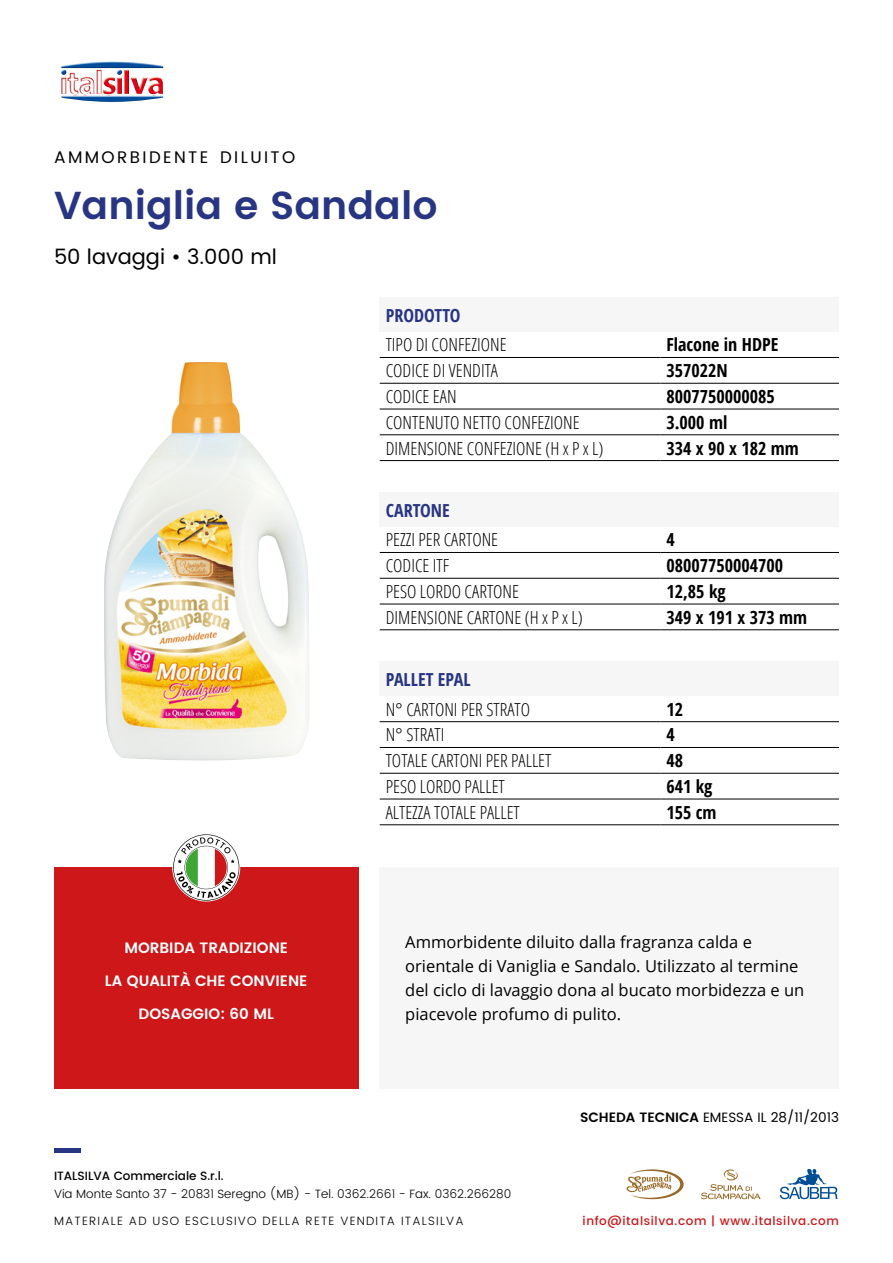
<style>
.page{position:relative;width:893px;height:1263px;background:#fff}
.page>*{position:absolute;margin:0;border:0;box-sizing:border-box;transform-origin:0 0}
.t1{font:600 39px "Poppins";color:#283583}
.t2{font:21px "Poppins";color:#000}
.t3{font:300 condensed 18px "Open Sans";color:#000}
.t4{font:700 condensed 18px "Open Sans";color:#000}
.t5{font:700 condensed 18px "Open Sans";color:#283583}
.t6{font:16.8px "Poppins";letter-spacing:.145em;color:#000}
.t7{font:16.5px/24px "Open Sans";color:#000}
.t8{font:600 15px "Poppins";color:#fff}
.t9{font:13.5px "Poppins";color:#000}
.t10{font:300 12px "Poppins";color:#000}
.t11{font:300 12px "Poppins";letter-spacing:.1em;color:#000}
.t12{font:500 12px "Poppins";letter-spacing:.05em;color:#cd1719}
.t13{font:500 12px "Poppins";color:#000}
.s1{font-weight:600}
</style>
<div class="page">
<hr style="left:54px;top:1148px;width:26px;height:4px;background:#283583">
<svg style="left:626px;top:1169px;width:58px;height:30px"></svg>
<svg style="left:780px;top:1169px;width:58px;height:30px"></svg>
<svg style="left:701px;top:1169px;width:60px;height:30px"></svg>
<img style="left:61px;top:61px;width:102px;height:41px">
<div style="left:54px;top:867px;width:304px;height:222px;background:#cd1719"></div>
<div style="left:380px;top:867px;width:459px;height:222px;background:#f6f6f6"></div>
<img style="left:104px;top:362px;width:205px;height:399px">
<div style="left:380px;top:662px;width:459px;height:34px;background:#f6f6f6"></div>
<hr style="left:380px;top:721px;width:280px;height:1px;background:#000">
<hr style="left:660px;top:721px;width:179px;height:1px;background:#000">
<hr style="left:380px;top:747px;width:280px;height:1px;background:#000">
<hr style="left:660px;top:747px;width:179px;height:1px;background:#000">
<hr style="left:380px;top:773px;width:280px;height:1px;background:#000">
<hr style="left:660px;top:773px;width:179px;height:1px;background:#000">
<hr style="left:380px;top:799px;width:280px;height:1px;background:#000">
<hr style="left:660px;top:799px;width:179px;height:1px;background:#000">
<hr style="left:380px;top:824px;width:280px;height:1px;background:#000">
<hr style="left:660px;top:824px;width:179px;height:1px;background:#000">
<div style="left:380px;top:493px;width:459px;height:34px;background:#f6f6f6"></div>
<hr style="left:380px;top:552px;width:280px;height:1px;background:#000">
<hr style="left:660px;top:552px;width:179px;height:1px;background:#000">
<hr style="left:380px;top:578px;width:280px;height:1px;background:#000">
<hr style="left:660px;top:578px;width:179px;height:1px;background:#000">
<hr style="left:380px;top:604px;width:280px;height:1px;background:#000">
<hr style="left:660px;top:604px;width:179px;height:1px;background:#000">
<hr style="left:380px;top:629px;width:280px;height:1px;background:#000">
<hr style="left:660px;top:629px;width:179px;height:1px;background:#000">
<div style="left:380px;top:298px;width:459px;height:34px;background:#f6f6f6"></div>
<hr style="left:380px;top:357px;width:280px;height:1px;background:#000">
<hr style="left:660px;top:357px;width:179px;height:1px;background:#000">
<hr style="left:380px;top:383px;width:280px;height:1px;background:#000">
<hr style="left:660px;top:383px;width:179px;height:1px;background:#000">
<hr style="left:380px;top:409px;width:280px;height:1px;background:#000">
<hr style="left:660px;top:409px;width:179px;height:1px;background:#000">
<hr style="left:380px;top:434px;width:280px;height:1px;background:#000">
<hr style="left:660px;top:434px;width:179px;height:1px;background:#000">
<hr style="left:380px;top:460px;width:280px;height:1px;background:#000">
<hr style="left:660px;top:460px;width:179px;height:1px;background:#000">
<svg style="left:173px;top:834px;width:66px;height:67px"></svg>
<p class="t6" style="left:54px;top:145px;width:243px">AMMORBIDENTE DILUITO</p>
<h1 class="t1" style="left:54px;top:176px;width:385px">Vaniglia e Sandalo</h1>
<p class="t2" style="left:54px;top:241px;width:224px">50 lavaggi • 3.000 ml</p>
<p class="t5" style="left:386px;top:302px;width:76px">PRODOTTO</p>
<p class="t3" style="left:386px;top:333px;width:122px">TIPO DI CONFEZIONE</p>
<p class="t4" style="left:666px;top:332px;width:113px">Flacone in HDPE</p>
<p class="t3" style="left:386px;top:358px;width:114px">CODICE DI VENDITA</p>
<p class="t4" style="left:666px;top:358px;width:63px">357022N</p>
<p class="t3" style="left:386px;top:384px;width:72px">CODICE EAN</p>
<p class="t4" style="left:666px;top:384px;width:110px">8007750000085</p>
<p class="t3" style="left:386px;top:410px;width:195px">CONTENUTO NETTO CONFEZIONE</p>
<p class="t4" style="left:666px;top:410px;width:62px">3.000 ml</p>
<p class="t3" style="left:386px;top:436px;width:219px">DIMENSIONE CONFEZIONE (H x P x L)</p>
<p class="t4" style="left:666px;top:435px;width:134px">334 x 90 x 182 mm</p>
<p class="t5" style="left:386px;top:497px;width:66px">CARTONE</p>
<p class="t3" style="left:386px;top:528px;width:114px">PEZZI PER CARTONE</p>
<p class="t4" style="left:666px;top:527px;width:10px">4</p>
<p class="t3" style="left:386px;top:553px;width:65px">CODICE ITF</p>
<p class="t4" style="left:666px;top:553px;width:118px">08007750004700</p>
<p class="t3" style="left:386px;top:579px;width:135px">PESO LORDO CARTONE</p>
<p class="t4" style="left:666px;top:579px;width:61px">12,85 kg</p>
<p class="t3" style="left:386px;top:605px;width:199px">DIMENSIONE CARTONE (H x P x L)</p>
<p class="t4" style="left:666px;top:605px;width:142px">349 x 191 x 373 mm</p>
<p class="t8" style="left:124px;top:937px;width:165px">MORBIDA TRADIZIONE</p>
<p class="t8" style="left:105px;top:970px;width:204px">LA QUALITÀ CHE CONVIENE</p>
<p class="t8" style="left:139px;top:1003px;width:137px">DOSAGGIO: 60 ML</p>
<p class="t5" style="left:386px;top:667px;width:87px">PALLET EPAL</p>
<p class="t3" style="left:386px;top:697px;width:146px">N° CARTONI PER STRATO</p>
<p class="t4" style="left:666px;top:697px;width:18px">12</p>
<p class="t3" style="left:386px;top:723px;width:60px">N° STRATI</p>
<p class="t4" style="left:666px;top:722px;width:10px">4</p>
<p class="t3" style="left:386px;top:748px;width:167px">TOTALE CARTONI PER PALLET</p>
<p class="t4" style="left:666px;top:748px;width:18px">48</p>
<p class="t3" style="left:386px;top:774px;width:121px">PESO LORDO PALLET</p>
<p class="t4" style="left:666px;top:774px;width:48px">641 kg</p>
<p class="t3" style="left:386px;top:800px;width:136px">ALTEZZA TOTALE PALLET</p>
<p class="t4" style="left:666px;top:800px;width:52px">155 cm</p>
<p class="t7" style="left:405px;top:930px;width:401px">Ammorbidente diluito dalla fragranza calda e orientale di Vaniglia e Sandalo. Utilizzato al termine del ciclo di lavaggio dona al bucato morbidezza e un piacevole profumo di pulito.</p>
<p class="t9" style="left:580px;top:1107px;width:260px"><span class="s1">SCHEDA TECNICA</span> EMESSA IL 28/11/2013</p>
<p class="t13" style="left:54px;top:1167px;width:171px">ITALSILVA Commerciale S.r.l.</p>
<p class="t10" style="left:54px;top:1185px;width:459px">Via Monte Santo 37 - 20831 Seregno (MB) - Tel. 0362.2661 - Fax. 0362.266280</p>
<p class="t11" style="left:54px;top:1212px;width:411px">MATERIALE AD USO ESCLUSIVO DELLA RETE VENDITA ITALSILVA</p>
<p class="t12" style="left:583px;top:1212px;width:258px">info@italsilva.com | www.italsilva.com</p>
</div>
